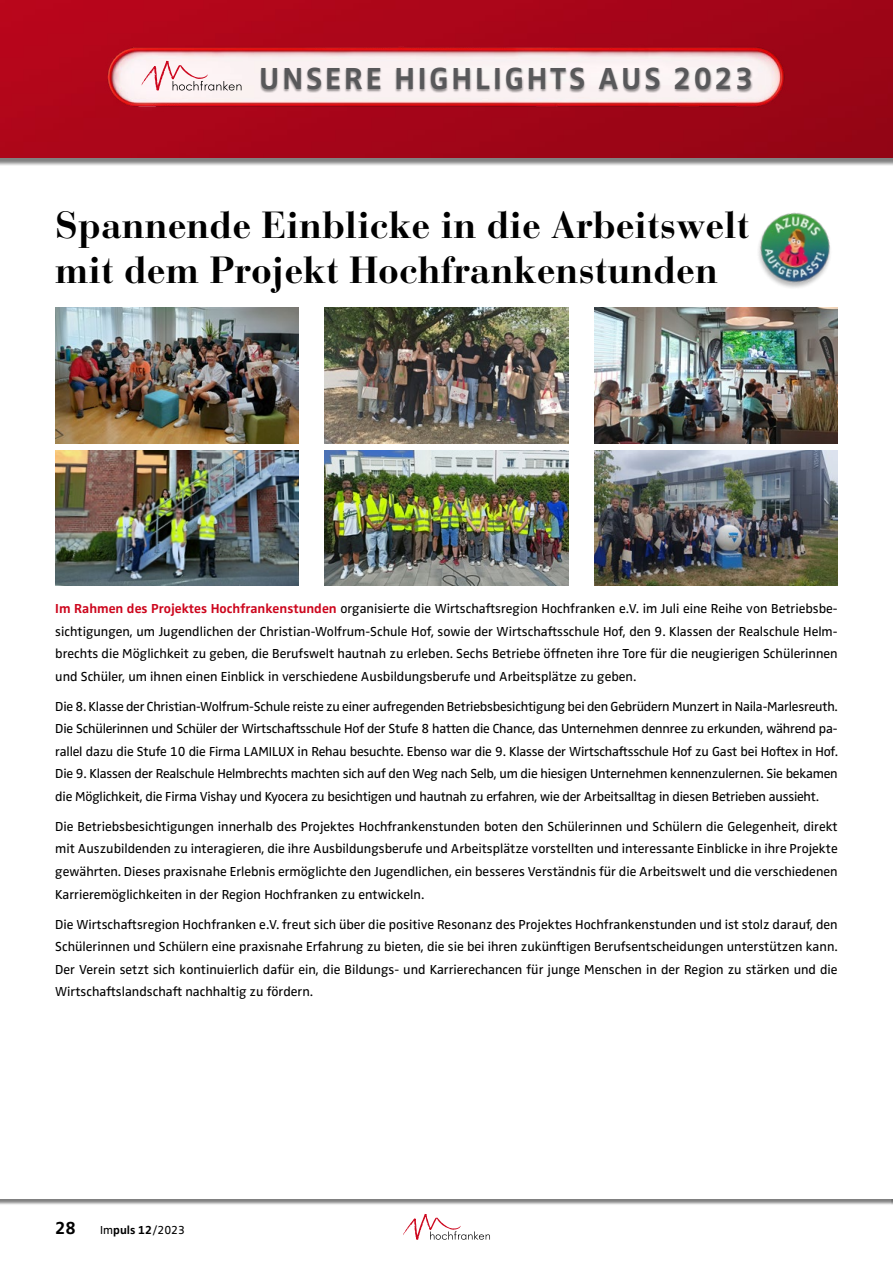
<style>
.page{position:relative;width:893px;height:1263px;background:#fff}
.page>*{position:absolute;margin:0;border:0;box-sizing:border-box;transform-origin:0 0}
.t1{font:700 37.5px/45px "Bauer Bodoni";color:#000}
.t2{font:700 31.5px "Zwo Pro";letter-spacing:.09em;color:#58585a}
.t3{font:700 18px "Zwo Pro";color:#000}
.t4{font:13.5px/22.5px "Zwo Pro";color:#000;text-align:justify}
.t5{font:12px "Zwo Pro";color:#000}
.s1{font-weight:700;color:#cd071e}
.s2{font-weight:700}
</style>
<div class="page">
<div style="left:0;top:1194px;width:893px;height:11px;background:#000;opacity:.5"></div>
<div style="left:0;top:1192px;width:893px;height:6px;background:#fff"></div>
<div style="left:0;top:0;width:893px;height:166px;background:#000;opacity:.5"></div>
<img style="left:0;top:0;width:893px;height:157px">
<img style="left:100px;top:27px;width:693px;height:104px">
<div style="left:260px;top:68px;width:493px;height:25px;background:#000;opacity:.4"></div>
<svg style="left:141px;top:61px;width:100px;height:30px"></svg>
<svg style="left:403px;top:1214px;width:87px;height:26px"></svg>
<img style="left:758px;top:212px;width:73px;height:76px">
<img style="left:55px;top:308px;width:244px;height:135px">
<img style="left:55px;top:450px;width:244px;height:136px">
<img style="left:325px;top:308px;width:243px;height:135px">
<img style="left:325px;top:450px;width:243px;height:136px">
<img style="left:594px;top:308px;width:244px;height:135px">
<img style="left:594px;top:450px;width:244px;height:136px">
<h2 class="t2" style="left:259px;top:55px;width:496px">UNSERE HIGHLIGHTS AUS 2023</h2>
<h1 class="t1" style="left:55px;top:203px;width:695px">Spannende Einblicke in die Arbeitswelt mit dem Projekt Hochfrankenstunden</h1>
<p class="t4" style="left:55px;top:597px;width:784px"><span class="s1">Im Rahmen des Projektes Hochfrankenstunden</span> organisierte die Wirtschaftsregion Hochfranken e.V. im Juli eine Reihe von Betriebsbe&shy;sichtigungen, um Jugendlichen der Christian-Wolfrum-Schule Hof, sowie der Wirtschaftsschule Hof, den 9. Klassen der Realschule Helm&shy;brechts die Möglichkeit zu geben, die Berufswelt hautnah zu erleben. Sechs Betriebe öffneten ihre Tore für die neugierigen Schülerinnen und Schüler, um ihnen einen Einblick in verschiedene Ausbildungsberufe und Arbeitsplätze zu geben.</p>
<p class="t4" style="left:55px;top:694px;width:784px">Die 8. Klasse der Christian-Wolfrum-Schule reiste zu einer aufregenden Betriebsbesichtigung bei den Gebrüdern Munzert in Naila-Marlesreuth.<br>Die Schülerinnen und Schüler der Wirtschaftsschule Hof der Stufe 8 hatten die Chance, das Unternehmen dennree zu erkunden, während pa&shy;rallel dazu die Stufe 10 die Firma LAMILUX in Rehau besuchte. Ebenso war die 9. Klasse der Wirtschaftsschule Hof zu Gast bei Hoftex in Hof.<br>Die 9. Klassen der Realschule Helmbrechts machten sich auf den Weg nach Selb, um die hiesigen Unternehmen kennenzulernen. Sie bekamen die Möglichkeit, die Firma Vishay und Kyocera zu besichtigen und hautnah zu erfahren, wie der Arbeitsalltag in diesen Betrieben aussieht.</p>
<p class="t4" style="left:55px;top:814px;width:784px">Die Betriebsbesichtigungen innerhalb des Projektes Hochfrankenstunden boten den Schülerinnen und Schülern die Gelegenheit, direkt mit Auszubildenden zu interagieren, die ihre Ausbildungsberufe und Arbeitsplätze vorstellten und interessante Einblicke in ihre Projekte gewährten. Dieses praxisnahe Erlebnis ermöglichte den Jugendlichen, ein besseres Verständnis für die Arbeitswelt und die verschiedenen Karrieremöglichkeiten in der Region Hochfranken zu entwickeln.</p>
<p class="t4" style="left:55px;top:912px;width:784px">Die Wirtschaftsregion Hochfranken e.V. freut sich über die positive Resonanz des Projektes Hochfrankenstunden und ist stolz darauf, den Schülerinnen und Schülern eine praxisnahe Erfahrung zu bieten, die sie bei ihren zukünftigen Berufsentscheidungen unterstützen kann.<br>Der Verein setzt sich kontinuierlich dafür ein, die Bildungs- und Karrierechancen für junge Menschen in der Region zu stärken und die Wirtschaftslandschaft nachhaltig zu fördern.</p>
<h3 class="t3" style="left:55px;top:1214px;width:22px">28</h3>
<p class="t5" style="left:100px;top:1220px;width:86px">Im<span class="s2">puls 12</span>/2023</p>
</div>
